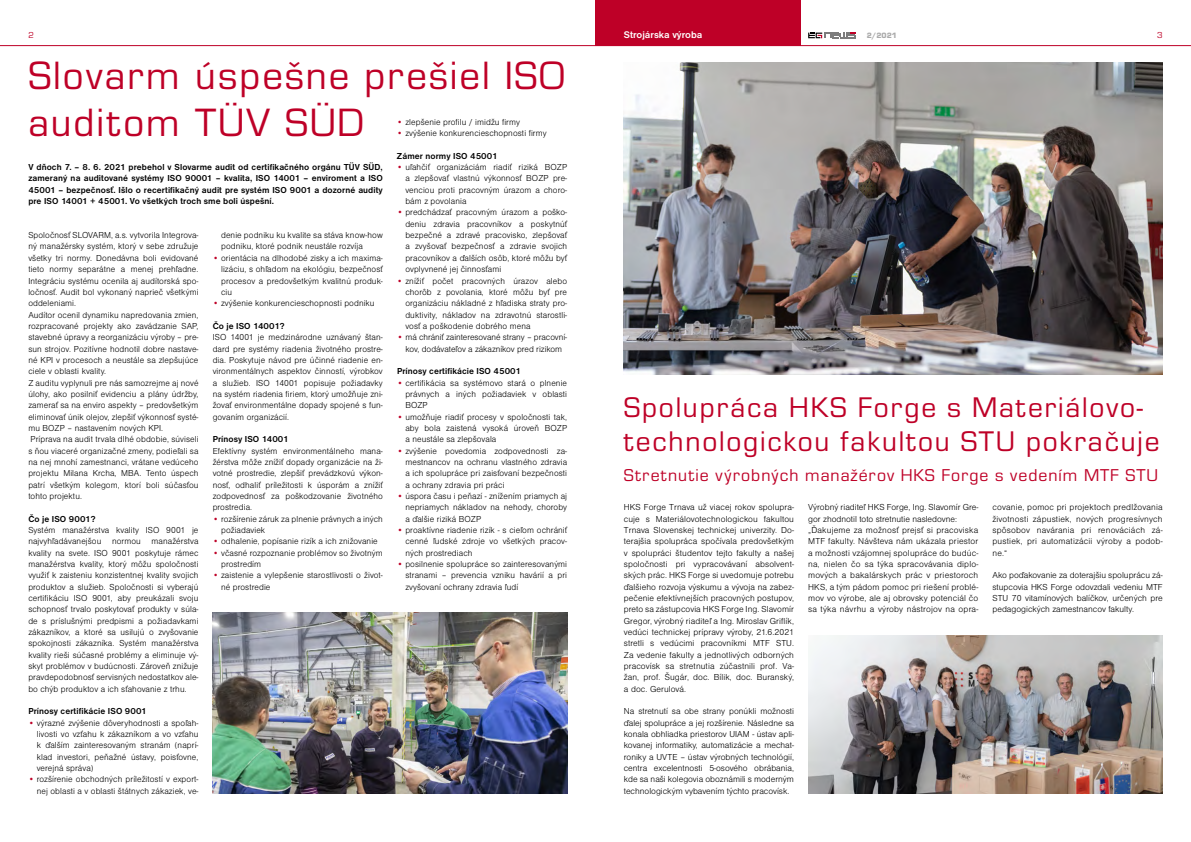
<style>
.page{position:relative;width:1191px;height:842px;background:#fff}
.page>*{position:absolute;margin:0;border:0;box-sizing:border-box;transform-origin:0 0}
.t1{font:41px/47px "Eurostile TCE";letter-spacing:.045em;color:#be0027}
.t2{font:29.5px/34px "Eurostile TCE";letter-spacing:.06em;color:#be0027}
.t3{font:17.8px "Eurostile TCE";letter-spacing:.055em;color:#be0027}
.t4{font:700 10px "Nimbus Sans DCE";color:#fff}
.t5{font:300 9px/11.3px "Nimbus Sans DCE";letter-spacing:.01em;color:#000;text-align:justify}
.t6{font:700 9px/11.3px "Nimbus Sans DCE";letter-spacing:.01em;color:#000;text-align:justify}
.t7{font:9px "Eurostile TCE";color:#be0027}
.t8{font:900 8px "Eurostile TCE";color:#aaa}
.s1{color:#be0027}
</style>
<div class="page">
<img style="left:624px;top:62px;width:538px;height:312px">
<hr style="left:0;top:45px;width:1191px;height:1px;background:#be0027">
<svg style="left:808px;top:33px;width:47px;height:5px"></svg>
<div style="left:595px;top:0;width:206px;height:45px;background:#be0027"></div>
<img style="left:213px;top:612px;width:354px;height:182px">
<img style="left:808px;top:635px;width:354px;height:159px">
<p class="t4" style="left:624px;top:29px;width:80px">Strojárska výroba</p>
<p class="t8" style="left:866px;top:31px;width:32px">2/2021</p>
<p class="t7" style="left:28px;top:30px;width:7px">2</p>
<p class="t7" style="left:1157px;top:30px;width:7px">3</p>
<h1 class="t1" style="left:28px;top:53px;width:537px">Slovarm úspešne prešiel ISO auditom TÜV SÜD</h1>
<p class="t5" style="left:397px;top:116px;width:125px"><span class="s1">•</span> zlepšenie profilu / imidžu firmy</p>
<p class="t5" style="left:397px;top:128px;width:151px"><span class="s1">•</span> zvýšenie konkurencieschopnosti firmy</p>
<p class="t6" style="left:397px;top:150px;width:102px">Zámer normy ISO 45001</p>
<p class="t5" style="left:405px;top:162px;width:163px;text-indent:-8px"><span class="s1">•</span> uľahčiť organizáciám riadiť riziká BOZP a zlepšovať vlastnú výkonnosť BOZP pre&shy;venciou proti pracovným úrazom a choro&shy;bám z povolania</p>
<p class="t5" style="left:405px;top:207px;width:163px;text-indent:-8px"><span class="s1">•</span> predchádzať pracovným úrazom a poško&shy;deniu zdravia pracovníkov a poskytnúť bezpečné a zdravé pracovisko, zlepšovať a zvyšovať bezpečnosť a zdravie svojich pracovníkov a ďalších osôb, ktoré môžu byť ovplyvnené jej činnosťami</p>
<p class="t5" style="left:405px;top:275px;width:163px;text-indent:-8px"><span class="s1">•</span> znížiť počet pracovných úrazov alebo chorôb z povolania, ktoré môžu byť pre organizáciu nákladné z hľadiska straty pro&shy;duktivity, nákladov na zdravotnú starostli&shy;vosť a poškodenie dobrého mena</p>
<p class="t5" style="left:397px;top:332px;width:172px;text-align:center"><span class="s1">•</span> má chrániť zainteresované strany – pracovní&shy;kov, dodávateľov a zákazníkov pred rizikom</p>
<p class="t6" style="left:397px;top:366px;width:125px">Prínosy certifikácie ISO 45001</p>
<p class="t5" style="left:405px;top:377px;width:163px;text-indent:-8px"><span class="s1">•</span> certifikácia sa systémovo stará o plnenie právnych a iných požiadaviek v oblasti BOZP</p>
<p class="t5" style="left:405px;top:411px;width:163px;text-indent:-8px"><span class="s1">•</span> umožňuje riadiť procesy v spoločnosti tak, aby bola zaistená vysoká úroveň BOZP a neustále sa zlepšovala</p>
<p class="t5" style="left:405px;top:445px;width:163px;text-indent:-8px"><span class="s1">•</span> zvýšenie povedomia zodpovednosti za&shy;mestnancov na ochranu vlastného zdravia a ich spolupráce pri zaisťovaní bezpečnosti a ochrany zdravia pri práci</p>
<p class="t5" style="left:405px;top:490px;width:163px;text-indent:-8px"><span class="s1">•</span> úspora času i peňazí - znížením priamych aj nepriamych nákladov na nehody, choroby a ďalšie riziká BOZP</p>
<p class="t5" style="left:405px;top:524px;width:163px;text-indent:-8px"><span class="s1">•</span> proaktívne riadenie rizík - s cieľom ochrániť cenné ľudské zdroje vo všetkých pracov&shy;ných prostrediach</p>
<p class="t5" style="left:405px;top:558px;width:163px;text-indent:-8px"><span class="s1">•</span> posilnenie spolupráce so zainteresovanými stranami – prevencia vzniku havárií a pri zvyšovaní ochrany zdravia ľudí</p>
<p class="t6" style="left:28px;top:162px;width:356px">V dňoch 7. – 8. 6. 2021 prebehol v Slovarme audit od certifikačného orgánu TÜV SÜD, zameraný na auditované systémy ISO 90001 – kvalita, ISO 14001 – enviroment a ISO 45001 – bezpečnosť. Išlo o recertifikačný audit pre systém ISO 9001 a dozorné audity pre ISO 14001 + 45001. Vo všetkých troch sme boli úspešní.</p>
<p class="t5" style="left:28px;top:230px;width:172px;text-align:left">Spoločnosť SLOVARM, a.s. vytvorila Integrova&shy;ný manažérsky systém, ktorý v sebe združuje všetky tri normy. Donedávna boli evidované tieto normy separátne a menej prehľadne.<br>Integráciu systému ocenila aj audítorská spo&shy;ločnosť. Audit bol vykonaný naprieč všetkými oddeleniami.<br>Audítor ocenil dynamiku napredovania zmien, rozpracované projekty ako zavádzanie SAP, stavebné úpravy a reorganizáciu výroby – pre&shy;sun strojov. Pozitívne hodnotil dobre nastave&shy;né KPI v procesoch a neustále sa zlepšujúce ciele v oblasti kvality.<br>Z auditu vyplynuli pre nás samozrejme aj nové úlohy, ako posilniť evidenciu a plány údržby, zamerať sa na enviro aspekty – predovšetkým eliminovať únik olejov, zlepšiť výkonnosť systé&shy;mu BOZP – nastavením nových KPI.<br>Príprava na audit trvala dlhé obdobie, súviseli s ňou viaceré organizačné zmeny, podieľali sa na nej mnohí zamestnanci, vrátane vedúceho projektu Milana Krcha, MBA. Tento úspech patrí všetkým kolegom, ktorí boli súčasťou tohto projektu.</p>
<p class="t6" style="left:28px;top:513px;width:69px">Čo je ISO 9001?</p>
<p class="t5" style="left:28px;top:524px;width:172px">Systém manažérstva kvality ISO 9001 je najvyhľadávanejšou normou manažérstva kvality na svete. ISO 9001 poskytuje rámec manažérstva kvality, ktorý môžu spoločnosti využiť k zaisteniu konzistentnej kvality svojich produktov a služieb. Spoločnosti si vyberajú certifikáciu ISO 9001, aby preukázali svoju schopnosť trvalo poskytovať produkty v súla&shy;de s príslušnými predpismi a požiadavkami zákazníkov, a ktoré sa usilujú o zvyšovanie spokojnosti zákazníka. Systém manažérstva kvality rieši súčasné problémy a eliminuje vý&shy;skyt problémov v budúcnosti. Zároveň znižuje pravdepodobnosť servisných nedostatkov ale&shy;bo chýb produktov a ich sťahovanie z trhu.</p>
<p class="t6" style="left:28px;top:706px;width:120px">Prínosy certifikácie ISO 9001</p>
<p class="t5" style="left:37px;top:717px;width:163px;text-indent:-8px"><span class="s1">•</span> výrazné zvýšenie dôveryhodnosti a spoľah&shy;livosti vo vzťahu k zákazníkom a vo vzťahu k ďalším zainteresovaným stranám (naprí&shy;klad investori, peňažné ústavy, poisťovne, verejná správa)</p>
<p class="t5" style="left:28px;top:774px;width:172px;text-align:right"><span class="s1">•</span> rozšírenie obchodných príležitostí v export&shy;nej oblasti a v oblasti štátnych zákaziek, ve-</p>
<p class="t5" style="left:221px;top:230px;width:163px">denie podniku ku kvalite sa stáva know-how podniku, ktoré podnik neustále rozvíja</p>
<p class="t5" style="left:221px;top:252px;width:163px;text-indent:-8px"><span class="s1">•</span> orientácia na dlhodobé zisky a ich maxima&shy;lizáciu, s ohľadom na ekológiu, bezpečnosť procesov a predovšetkým kvalitnú produk&shy;ciu</p>
<p class="t5" style="left:213px;top:298px;width:163px"><span class="s1">•</span> zvýšenie konkurencieschopnosti podniku</p>
<p class="t6" style="left:213px;top:320px;width:73px">Čo je ISO 14001?</p>
<p class="t5" style="left:213px;top:332px;width:172px">ISO 14001 je medzinárodne uznávaný štan&shy;dard pre systémy riadenia životného prostre&shy;dia. Poskytuje návod pre účinné riadenie en&shy;vironmentálnych aspektov činností, výrobkov a služieb. ISO 14001 popisuje požiadavky na systém riadenia firiem, ktorý umožňuje zni&shy;žovať environmentálne dopady spojené s fun&shy;govaním organizácií.</p>
<p class="t6" style="left:213px;top:434px;width:77px">Prínosy ISO 14001</p>
<p class="t5" style="left:213px;top:445px;width:172px">Efektívny systém environmentálneho mana&shy;žérstva môže znížiť dopady organizácie na ži&shy;votné prostredie, zlepšiť prevádzkovú výkon&shy;nosť, odhaliť príležitosti k úsporám a znížiť zodpovednosť za poškodzovanie životného prostredia.</p>
<p class="t5" style="left:221px;top:513px;width:163px;text-indent:-8px"><span class="s1">•</span> rozšírenie záruk za plnenie právnych a iných požiadaviek</p>
<p class="t5" style="left:213px;top:536px;width:167px"><span class="s1">•</span> odhalenie, popísanie rizík a ich znižovanie</p>
<p class="t5" style="left:221px;top:547px;width:163px;text-indent:-8px"><span class="s1">•</span> včasné rozpoznanie problémov so životným prostredím</p>
<p class="t5" style="left:221px;top:570px;width:163px;text-indent:-8px"><span class="s1">•</span> zaistenie a vylepšenie starostlivosti o život&shy;né prostredie</p>
<h2 class="t2" style="left:624px;top:391px;width:537px">Spolupráca HKS Forge s Materiálovo&shy;technologickou fakultou STU pokračuje</h2>
<h3 class="t3" style="left:624px;top:466px;width:536px">Stretnutie výrobných manažérov HKS Forge s vedením MTF STU</h3>
<p class="t5" style="left:808px;top:502px;width:172px;text-align:left">Výrobný riaditeľ HKS Forge, Ing. Slavomír Gre&shy;gor zhodnotil toto stretnutie nasledovne: „Ďakujeme za možnosť prejsť si pracoviska MTF fakulty. Návšteva nám ukázala priestor a možnosti vzájomnej spolupráce do budúc&shy;na, nielen čo sa týka spracovávania diplo&shy;mových a bakalárskych prác v priestoroch HKS, a tým pádom pomoc pri riešení problé&shy;mov vo výrobe, ale aj obrovsky potenciál čo sa týka návrhu a výroby nástrojov na opra-</p>
<p class="t5" style="left:992px;top:502px;width:172px">covanie, pomoc pri projektoch predlžovania životnosti zápustiek, nových progresívnych spôsobov navárania pri renováciách zá&shy;pustiek, pri automatizácii výroby a podob&shy;ne.“</p>
<p class="t5" style="left:992px;top:570px;width:172px">Ako poďakovanie za doterajšiu spoluprácu zá&shy;stupcovia HKS Forge odovzdali vedeniu MTF STU 70 vitamínových balíčkov, určených pre pedagogických zamestnancov fakulty.</p>
<p class="t5" style="left:624px;top:502px;width:172px">HKS Forge Trnava už viacej rokov spolupra&shy;cuje s Materiálovotechnologickou fakultou Trnava Slovenskej technickej univerzity. Do&shy;terajšia spolupráca spočívala predovšetkým v spolupráci študentov tejto fakulty a našej spoločnosti pri vypracovávaní absolvent&shy;ských prác. HKS Forge si uvedomuje potrebu ďalšieho rozvoja výskumu a vývoja na zabez&shy;pečenie efektívnejších pracovných postupov, preto sa zástupcovia HKS Forge Ing. Slavomír Gregor, výrobný riaditeľ a Ing. Miroslav Griflík, vedúci technickej prípravy výroby, 21.6.2021 stretli s vedúcimi pracovníkmi MTF STU.<br>Za vedenie fakulty a jednotlivých odborných pracovísk sa stretnutia zúčastnili prof. Va&shy;žan, prof. Šugár, doc. Bílik, doc. Buranský, a doc. Gerulová.</p>
<p class="t5" style="left:624px;top:706px;width:172px">Na stretnutí sa obe strany ponúkli možnosti ďalej spolupráce a jej rozšírenie. Následne sa konala obhliadka priestorov UIAM - ústav apli&shy;kovanej informatiky, automatizácie a mechat&shy;roniky a UVTE – ústav výrobných technológií, centra excelentnosti 5-osového obrábania, kde sa naši kolegovia oboznámili s moderným technologickým vybavením týchto pracovísk.</p>
</div>
